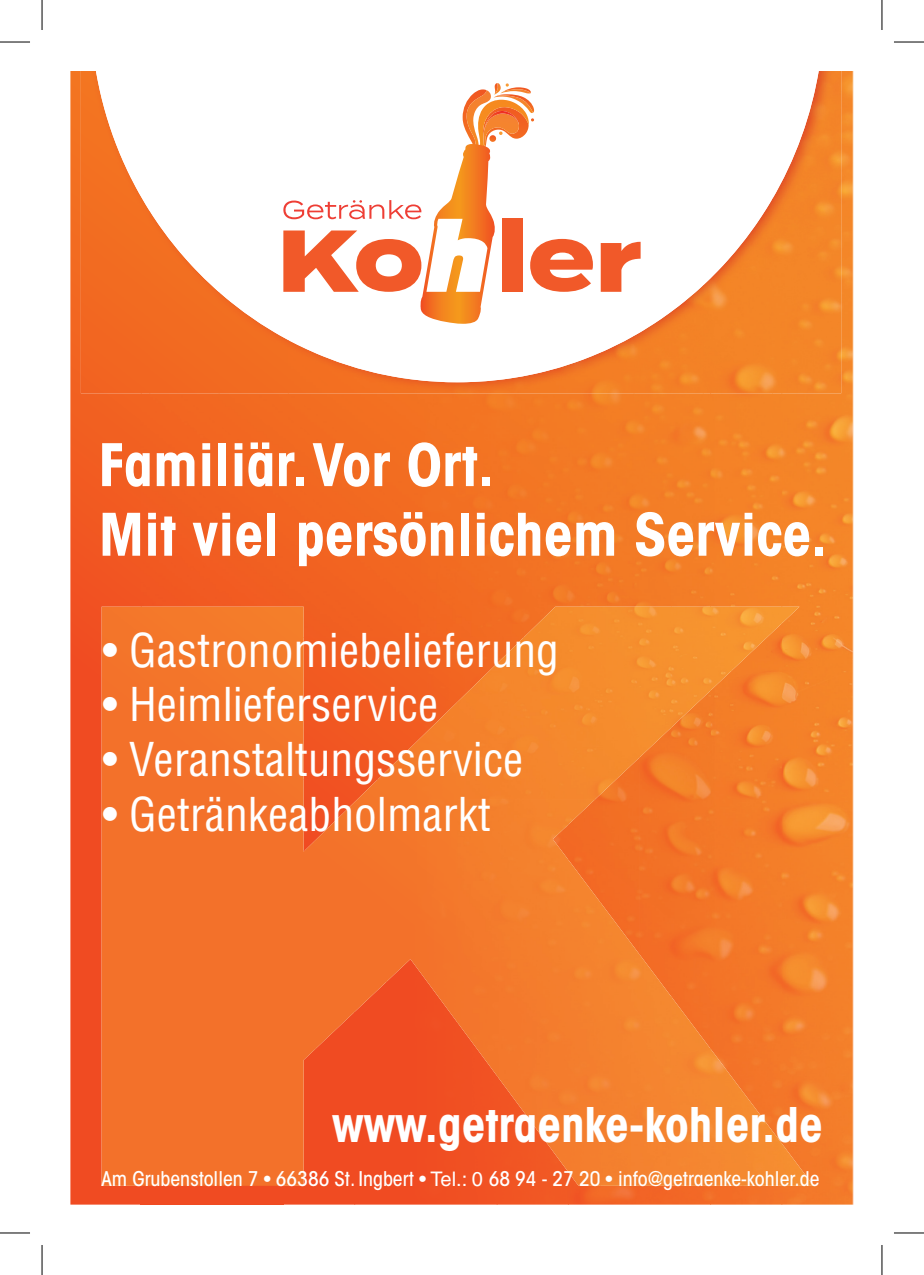
<style>
.page{position:relative;width:924px;height:1275px;background:#fff}
.page>*{position:absolute;margin:0;border:0;box-sizing:border-box;transform-origin:0 0}
.t1{font:700 condensed 58px/69.6px "ITC Avant Garde Std";color:#fff}
.t2{font:700 condensed 47.2px "ITC Avant Garde Std";color:#fff}
.t3{font:condensed 45.4px "Helvetica LT Std";color:#fff}
.t4{font:500 condensed 20.2px "ITC Avant Garde Std";color:#fff}
.s1{font-family:"Helvetica LT Std";font-weight:400;font-stretch:normal}
</style>
<div class="page">
<img style="left:852px;top:71px;width:1px;height:1133px">
<img style="left:70px;top:71px;width:71px;height:1133px">
<img style="left:781px;top:71px;width:71px;height:1133px">
<img style="left:141px;top:393px;width:569px;height:244px">
<img style="left:710px;top:393px;width:71px;height:811px">
<div style="left:315px;top:637px;width:142px;height:134px;background:#f15c21"></div>
<img style="left:639px;top:728px;width:71px;height:268px">
<div style="left:600px;top:800px;width:39px;height:101px;background:#f26e25"></div>
<div style="left:355px;top:1023px;width:141px;height:181px;background:#f04c22"></div>
<div style="left:284px;top:1049px;width:71px;height:155px;background:#f04b22"></div>
<div style="left:496px;top:1122px;width:71px;height:82px;background:#f15523"></div>
<div style="left:141px;top:1185px;width:143px;height:19px;background:#f04b22"></div>
<img style="left:567px;top:1185px;width:143px;height:19px">
<img style="left:81px;top:382px;width:68px;height:11px">
<img style="left:772px;top:382px;width:68px;height:11px">
<img style="left:703px;top:382px;width:69px;height:11px">
<img style="left:149px;top:382px;width:69px;height:11px">
<img style="left:218px;top:382px;width:70px;height:11px">
<img style="left:634px;top:382px;width:69px;height:11px">
<img style="left:288px;top:382px;width:346px;height:11px">
<svg style="left:81px;top:71px;width:759px;height:311px"></svg>
<img style="left:102px;top:606px;width:213px;height:579px">
<img style="left:457px;top:606px;width:214px;height:194px">
<img style="left:670px;top:606px;width:129px;height:65px">
<img style="left:385px;top:701px;width:73px;height:322px">
<img style="left:670px;top:670px;width:61px;height:58px">
<img style="left:314px;top:771px;width:72px;height:278px">
<img style="left:457px;top:799px;width:143px;height:323px">
<img style="left:599px;top:901px;width:72px;height:284px">
<img style="left:670px;top:996px;width:73px;height:189px">
<img style="left:742px;top:1091px;width:71px;height:94px">
<img style="left:530px;top:1121px;width:70px;height:64px">
<svg style="left:600px;top:242px;width:40px;height:50px"></svg>
<svg style="left:283px;top:83px;width:309px;height:241px"></svg>
<hr style="left:0;top:42px;width:30px;height:1px;background:#000">
<hr style="left:893px;top:42px;width:30px;height:1px;background:#000">
<hr style="left:0;top:1232px;width:30px;height:1px;background:#000">
<hr style="left:893px;top:1232px;width:30px;height:1px;background:#000">
<hr style="left:42px;top:0;width:1px;height:30px;background:#000">
<hr style="left:42px;top:1245px;width:1px;height:30px;background:#000">
<hr style="left:881px;top:0;width:1px;height:30px;background:#000">
<hr style="left:881px;top:1245px;width:1px;height:30px;background:#000">
<p class="t1" style="left:99px;top:429px;width:729px">Familiär. Vor Ort.<br>Mit viel persönlichem Service.</p>
<p class="t3" style="left:102px;top:622px;width:457px">• Gastronomiebelieferung</p>
<p class="t3" style="left:102px;top:676px;width:337px">• Heimlieferservice</p>
<p class="t3" style="left:102px;top:731px;width:422px">• Veranstaltungsservice</p>
<p class="t3" style="left:102px;top:785px;width:389px">• Getränkeabholmarkt</p>
<p class="t2" style="left:332px;top:1095px;width:492px">www.getraenke-kohler.de</p>
<p class="t4" style="left:102px;top:1166px;width:719px">Am Grubenstollen 7 <span class="s1">•</span> 66386 St. Ingbert <span class="s1">• Tel.: 0</span> 68 94 - 27 20 <span class="s1">•</span> info@getraenke-kohler.de</p>
</div>
